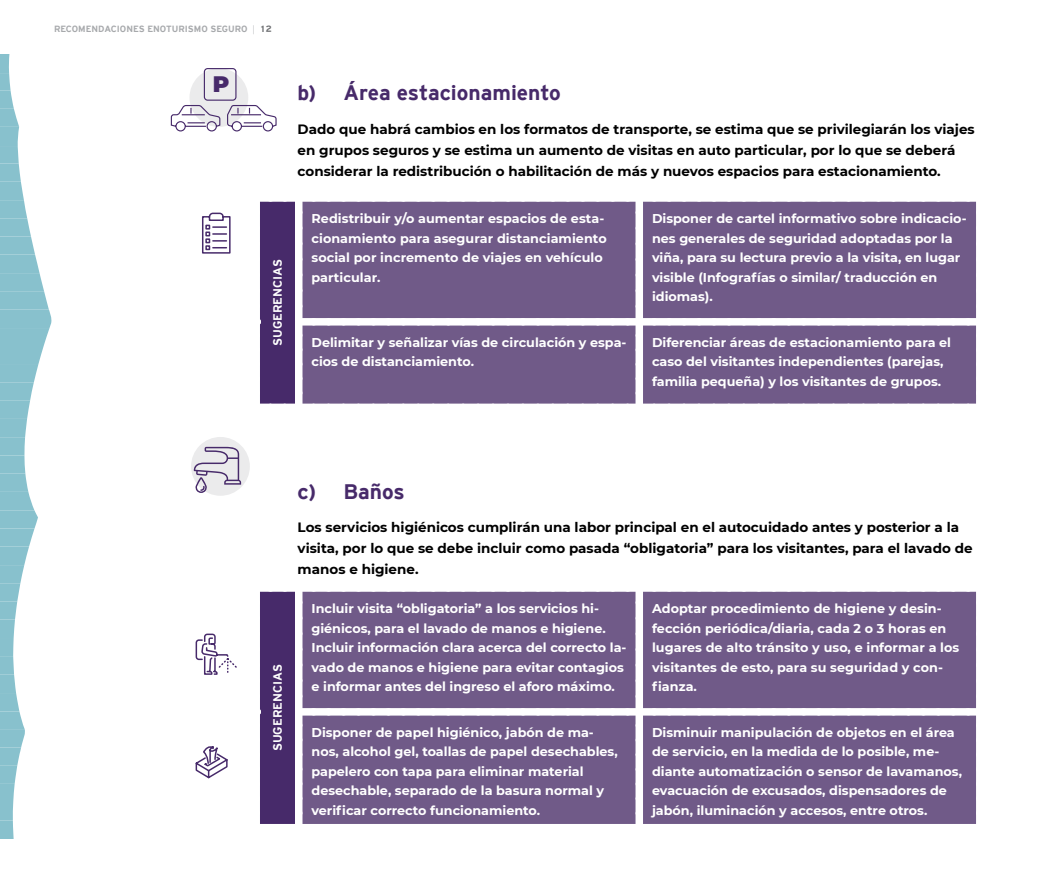
<style>
.page{position:relative;width:1063px;height:893px;background:#fff}
.page>*{position:absolute;margin:0;border:0;box-sizing:border-box;transform-origin:0 0}
.t1{font:900 22.35px "Montserrat";color:#472a6a}
.t2{font:700 21px "Interstate Plus";color:#472a6a}
.t3{font:700 13.5px/21px "Montserrat";color:#000}
.t4{font:700 12.75px/19.5px "Montserrat";color:#fff}
.t5{font:700 12px "Interstate Plus";color:#fff}
.t6{font:700 9px "Interstate Plus";color:#a7a9ac}
.s1{font-family:"Myriad Pro";font-weight:300;font-stretch:condensed}
.s2{color:#6d6e71}
</style>
<div class="page">
<svg style="left:0;top:54px;width:52px;height:785px"></svg>
<div style="left:256px;top:198px;width:43px;height:209px;background:#472a6a"></div>
<div style="left:303px;top:202px;width:673px;height:202px;background:#705a88"></div>
<div style="left:256px;top:194px;width:43px;height:8px;background:#fff"></div>
<div style="left:252px;top:198px;width:8px;height:124px;background:#fff"></div>
<div style="left:636px;top:198px;width:7px;height:124px;background:#fff"></div>
<div style="left:252px;top:322px;width:8px;height:85px;background:#fff"></div>
<div style="left:299px;top:318px;width:340px;height:8px;background:#fff"></div>
<div style="left:639px;top:318px;width:341px;height:8px;background:#fff"></div>
<div style="left:636px;top:322px;width:7px;height:85px;background:#fff"></div>
<div style="left:256px;top:404px;width:43px;height:7px;background:#fff"></div>
<div style="left:295px;top:198px;width:8px;height:124px;background:#fff"></div>
<div style="left:295px;top:322px;width:8px;height:85px;background:#fff"></div>
<div style="left:314px;top:325px;width:322px;height:68px;background:#705a88"></div>
<svg style="left:270px;top:201px;width:33px;height:105px"></svg>
<div style="left:314px;top:201px;width:322px;height:105px;background:#705a88"></div>
<div style="left:654px;top:201px;width:322px;height:105px;background:#705a88"></div>
<svg style="left:302px;top:325px;width:1px;height:68px"></svg>
<div style="left:654px;top:325px;width:322px;height:68px;background:#705a88"></div>
<div style="left:256px;top:588px;width:43px;height:240px;background:#472a6a"></div>
<div style="left:303px;top:592px;width:673px;height:232px;background:#705a88"></div>
<div style="left:256px;top:584px;width:43px;height:8px;background:#fff"></div>
<div style="left:252px;top:588px;width:8px;height:124px;background:#fff"></div>
<div style="left:636px;top:588px;width:7px;height:124px;background:#fff"></div>
<div style="left:252px;top:712px;width:8px;height:116px;background:#fff"></div>
<div style="left:299px;top:708px;width:340px;height:8px;background:#fff"></div>
<div style="left:639px;top:708px;width:341px;height:8px;background:#fff"></div>
<div style="left:636px;top:712px;width:7px;height:116px;background:#fff"></div>
<div style="left:256px;top:824px;width:43px;height:7px;background:#fff"></div>
<div style="left:295px;top:588px;width:8px;height:124px;background:#fff"></div>
<div style="left:295px;top:712px;width:8px;height:116px;background:#fff"></div>
<svg style="left:314px;top:708px;width:322px;height:105px;background:#7a6590"></svg>
<svg style="left:270px;top:591px;width:33px;height:105px"></svg>
<div style="left:314px;top:591px;width:322px;height:105px;background:#705a88"></div>
<div style="left:654px;top:591px;width:322px;height:105px;background:#705a88"></div>
<svg style="left:302px;top:715px;width:1px;height:98px"></svg>
<svg style="left:654px;top:708px;width:322px;height:105px;background:#7a6590"></svg>
<svg style="left:170px;top:68px;width:107px;height:64px"></svg>
<div style="left:204px;top:68px;width:33px;height:33px;border:1px solid #472a6a;border-radius:3px"></div>
<svg style="left:191px;top:437px;width:59px;height:59px"></svg>
<svg style="left:195px;top:633px;width:42px;height:42px"></svg>
<svg style="left:195px;top:746px;width:33px;height:33px"></svg>
<svg style="left:202px;top:212px;width:29px;height:42px"></svg>
<p class="t6" style="left:54px;top:24px;width:219px">RECOMENDACIONES ENOTURISMO SEGURO <span class="s1">|</span> <span class="s2">12</span></p>
<h1 class="t1" style="left:213px;top:68px;width:18px">P</h1>
<p class="t5" style="left:271px;top:346px;width:89px;rotate:-90deg">SUGERENCIAS</p>
<h2 class="t2" style="left:298px;top:81px;width:265px">b) Área estacionamiento</h2>
<p class="t3" style="left:298px;top:118px;width:679px">Dado que habrá cambios en los formatos de transporte, se estima que se privilegiarán los viajes en grupos seguros y se estima un aumento de visitas en auto particular, por lo que se deberá considerar la redistribución o habilitación de más y nuevos espacios para estacionamiento.</p>
<p class="t4" style="left:312px;top:208px;width:297px">Redistribuir y/o aumentar espacios de esta&shy;cionamiento para asegurar distanciamiento social por incremento de viajes en vehículo particular.</p>
<p class="t4" style="left:652px;top:208px;width:316px">Disponer de cartel informativo sobre indicacio&shy;nes generales de seguridad adoptadas por la viña, para su lectura previo a la visita, en lugar visible (Infografías o similar/ traducción en idiomas).</p>
<p class="t4" style="left:312px;top:332px;width:316px">Delimitar y señalizar vías de circulación y espa&shy;cios de distanciamiento.</p>
<p class="t4" style="left:652px;top:332px;width:301px">Diferenciar áreas de estacionamiento para el caso del visitantes independientes (parejas, familia pequeña) y los visitantes de grupos.</p>
<p class="t5" style="left:271px;top:751px;width:89px;rotate:-90deg">SUGERENCIAS</p>
<h2 class="t2" style="left:298px;top:480px;width:109px">c) Baños</h2>
<p class="t3" style="left:298px;top:516px;width:676px">Los servicios higiénicos cumplirán una labor principal en el autocuidado antes y posterior a la visita, por lo que se debe incluir como pasada “obligatoria” para los visitantes, para el lavado de manos e higiene.</p>
<p class="t4" style="left:312px;top:598px;width:317px">Incluir visita “obligatoria” a los servicios hi&shy;giénicos, para el lavado de manos e higiene.<br>Incluir información clara acerca del correcto la&shy;vado de manos e higiene para evitar contagios e informar antes del ingreso el aforo máximo.</p>
<p class="t4" style="left:652px;top:598px;width:309px">Adoptar procedimiento de higiene y desin&shy;fección periódica/diaria, cada 2 o 3 horas en lugares de alto tránsito y uso, e informar a los visitantes de esto, para su seguridad y con&shy;fianza.</p>
<p class="t4" style="left:312px;top:722px;width:308px">Disponer de papel higiénico, jabón de ma&shy;nos, alcohol gel, toallas de papel desechables, papelero con tapa para eliminar material desechable, separado de la basura normal y verificar correcto funcionamiento.</p>
<p class="t4" style="left:652px;top:722px;width:311px">Disminuir manipulación de objetos en el área de servicio, en la medida de lo posible, me&shy;diante automatización o sensor de lavamanos, evacuación de excusados, dispensadores de jabón, iluminación y accesos, entre otros.</p>
</div>
